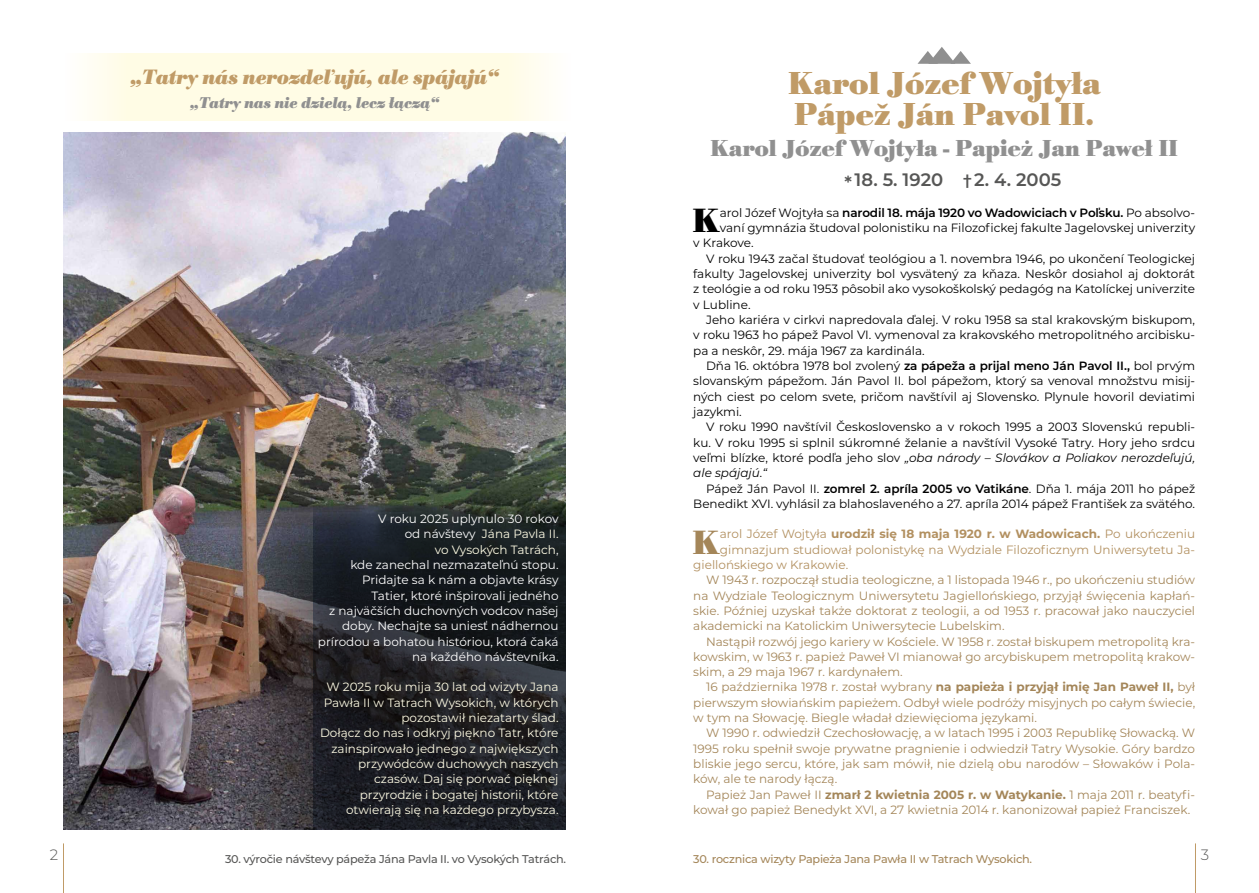
<style>
.page{position:relative;width:1259px;height:893px;background:#fff}
.page>*{position:absolute;margin:0;border:0;box-sizing:border-box;transform-origin:0 0}
.t1{font:700 34.95px "Bodoni Antiqua TOT";color:#000}
.t2{font:700 34.95px "Bodoni Antiqua TOT";color:#a48659}
.t3{font:700 33px/30.6px "Bodoni Antiqua TOT";letter-spacing:-.01em;color:#c09b67}
.t4{font:700 24px "Bodoni Antiqua TOT";letter-spacing:-.01em;color:#909090}
.t5{font:italic 700 21.6px "Bodoni Antiqua TOT";letter-spacing:-.02em;color:#c09b67}
.t6{font:600 18px "Montserrat";color:#575756}
.t7{font:italic 700 16.2px "Bodoni Antiqua TOT";letter-spacing:-.02em;color:#909090}
.t8{font:300 15px "Montserrat";color:#575756}
.t9{font:12px/15.3px "Montserrat";color:#a48659;text-align:justify}
.t10{font:12px "Montserrat";color:#000}
.t11{font:12px/15.3px "Montserrat";color:#fffce5;text-align:right}
.t12{font:12px/15.3px "Montserrat";color:#fff;text-align:right}
.t13{font:12px "Montserrat";color:#b29060}
.t14{font:italic 12px "Montserrat";color:#000}
.t15{font:600 12px "Montserrat";letter-spacing:-.01em;color:#000}
.t16{font:700 12px "Montserrat";color:#b29060}
.t17{font:500 11.25px "Montserrat";letter-spacing:-.02em;color:#575756}
.t18{font:500 11.25px "Montserrat";letter-spacing:-.02em;color:#a48659}
.s1{color:#fffce5}
.s2{font-size:15px}
.s3{font-weight:400}
.s4{font-weight:600}
.s5{font-style:normal}
.s6{font-weight:700}
</style>
<div class="page">
<hr style="left:63px;top:843px;width:1px;height:50px;background:#c09b67">
<hr style="left:1195px;top:843px;width:1px;height:50px;background:#c09b67">
<svg style="left:89px;top:53px;width:457px;height:67px;fill:#fffce5"></svg>
<img style="left:64px;top:133px;width:502px;height:696px">
<img style="left:100px;top:440px;width:466px;height:389px">
<svg style="left:917px;top:47px;width:54px;height:17px"></svg>
<svg style="left:313px;top:501px;width:253px;height:328px;fill:#1b1d21"></svg>
<h3 class="t5" style="left:130px;top:65px;width:370px">„Tatry nás nerozdeľujú, ale spájajú“</h3>
<h3 class="t7" style="left:190px;top:93px;width:250px">„Tatry nas nie dzielą, lecz łączą“</h3>
<p class="t12" style="left:318px;top:511px;width:242px">V roku 2025 uplynulo 30 rokov<br>od návštevy <span class="s1">Jána Pavla II.<br>vo Vysokých Tatrách</span>,<br>kde zanechal nezmazateľnú stopu.<br>Pridajte sa k nám a objavte krásy<br>Tatier, ktoré inšpirovali jedného<br>z najväčších duchovných vodcov našej doby. Nechajte sa uniesť nádhernou prírodou a bohatou históriou, ktorá čaká na každého návštevníka.</p>
<p class="t11" style="left:320px;top:679px;width:240px">W 2025 roku mija 30 lat od wizyty Jana Pawła II w Tatrach Wysokich, w których pozostawił niezatarty ślad.<br>Dołącz do nas i odkryj piękno Tatr, które zainspirowało jednego z największych przywódców duchowych naszych czasów. Daj się porwać pięknej przyrodzie i bogatej historii, które otwierają się na każdego przybysza.</p>
<h2 class="t3" style="left:788px;top:69px;width:314px">Karol Józef Wojtyła<br>Pápež Ján Pavol II.</h2>
<h3 class="t4" style="left:710px;top:134px;width:470px">Karol Józef Wojtyła - Papież Jan Paweł II</h3>
<h3 class="t6" style="left:844px;top:167px;width:218px">* 18. 5. 1920 <span class="s2">†</span> 2. 4. 2005</h3>
<h1 class="t1" style="left:692px;top:201px;width:29px">K</h1>
<p class="t15" style="left:720px;top:204px;width:477px"><span class="s3">arol Józef Wojtyła sa</span> narodil 18. mája 1920 vo Wadowiciach v Poľsku. <span class="s3">Po absolvo-</span></p>
<p class="t10" style="left:720px;top:220px;width:477px">vaní gymnázia študoval polonistiku na Filozofickej fakulte Jagelovskej univerzity</p>
<p class="t10" style="left:693px;top:235px;width:62px">v Krakove.</p>
<p class="t10" style="left:706px;top:250px;width:490px">V roku 1943 začal študovať teológiou a 1. novembra 1946, po ukončení Teologickej</p>
<p class="t10" style="left:693px;top:266px;width:503px">fakulty Jagelovskej univerzity bol vysvätený za kňaza. Neskôr dosiahol aj doktorát</p>
<p class="t10" style="left:693px;top:281px;width:503px">z teológie a od roku 1953 pôsobil ako vysokoškolský pedagóg na Katolíckej univerzite</p>
<p class="t10" style="left:693px;top:296px;width:59px">v Lubline.</p>
<p class="t10" style="left:706px;top:312px;width:490px">Jeho kariéra v cirkvi napredovala ďalej. V roku 1958 sa stal krakovským biskupom,</p>
<p class="t10" style="left:693px;top:327px;width:503px">v roku 1963 ho pápež Pavol VI. vymenoval za krakovského metropolitného arcibisku-</p>
<p class="t10" style="left:693px;top:342px;width:233px">pa a neskôr, 29. mája 1967 za kardinála.</p>
<p class="t10" style="left:706px;top:357px;width:490px">Dňa 16. októbra 1978 bol zvolený <span class="s4">za pápeža a prijal meno Ján Pavol II.,</span> bol prvým</p>
<p class="t10" style="left:693px;top:373px;width:503px">slovanským pápežom. Ján Pavol II. bol pápežom, ktorý sa venoval množstvu misij-</p>
<p class="t10" style="left:693px;top:388px;width:503px">ných ciest po celom svete, pričom navštívil aj Slovensko. Plynule hovoril deviatimi</p>
<p class="t10" style="left:693px;top:403px;width:50px">jazykmi.</p>
<p class="t10" style="left:706px;top:419px;width:490px">V roku 1990 navštívil Československo a v rokoch 1995 a 2003 Slovenskú republi-</p>
<p class="t10" style="left:693px;top:434px;width:503px">ku. V roku 1995 si splnil súkromné želanie a navštívil Vysoké Tatry. Hory jeho srdcu</p>
<p class="t14" style="left:693px;top:449px;width:503px"><span class="s5">veľmi blízke, ktoré podľa jeho slov</span> „oba národy – Slovákov a Poliakov nerozdeľujú,</p>
<p class="t14" style="left:693px;top:465px;width:75px">ale spájajú.“</p>
<p class="t10" style="left:706px;top:480px;width:490px">Pápež Ján Pavol II. <span class="s4">zomrel 2. apríla 2005 vo Vatikáne</span>. Dňa 1. mája 2011 ho pápež</p>
<p class="t10" style="left:693px;top:495px;width:503px">Benedikt XVI. vyhlásil za blahoslaveného a 27. apríla 2014 pápež František za svätého.</p>
<h1 class="t2" style="left:692px;top:522px;width:29px">K</h1>
<p class="t16" style="left:720px;top:525px;width:477px"><span class="s3">arol Józef Wojtyła</span> urodził się 18 maja 1920 r. w Wadowicach. <span class="s3">Po ukończeniu</span></p>
<p class="t13" style="left:720px;top:541px;width:477px">gimnazjum studiował polonistykę na Wydziale Filozoficznym Uniwersytetu Ja-</p>
<p class="t13" style="left:693px;top:556px;width:156px">giellońskiego w Krakowie.</p>
<p class="t9" style="left:693px;top:572px;width:503px;text-indent:13px">W 1943 r. rozpoczął studia teologiczne, a 1 listopada 1946 r., po ukończeniu studiów na Wydziale Teologicznym Uniwersytetu Jagiellońskiego, przyjął święcenia kapłań&shy;skie. Później uzyskał także doktorat z teologii, a od 1953 r. pracował jako nauczyciel akademicki na Katolickim Uniwersytecie Lubelskim.</p>
<p class="t9" style="left:693px;top:633px;width:503px;text-indent:13px">Nastąpił rozwój jego kariery w Kościele. W 1958 r. został biskupem metropolitą kra&shy;kowskim, w 1963 r. papież Paweł VI mianował go arcybiskupem metropolitą krakow&shy;skim, a 29 maja 1967 r. kardynałem.</p>
<p class="t9" style="left:693px;top:679px;width:503px;text-indent:13px">16 października 1978 r. został wybrany <span class="s6">na papieża i przyjął imię Jan Paweł II,</span> był pierwszym słowiańskim papieżem. Odbył wiele podróży misyjnych po całym świecie, w tym na Słowację. Biegle władał dziewięcioma językami.</p>
<p class="t9" style="left:693px;top:725px;width:503px;text-indent:13px">W 1990 r. odwiedził Czechosłowację, a w latach 1995 i 2003 Republikę Słowacką. W 1995 roku spełnił swoje prywatne pragnienie i odwiedził Tatry Wysokie. Góry bardzo bliskie jego sercu, które, jak sam mówił, nie dzielą obu narodów – Słowaków i Pola&shy;ków, ale te narody łączą.</p>
<p class="t9" style="left:693px;top:786px;width:503px;text-indent:13px">Papież Jan Paweł II <span class="s6">zmarł 2 kwietnia 2005 r. w Watykanie.</span> 1 maja 2011 r. beatyfi&shy;kował go papież Benedykt XVI, a 27 kwietnia 2014 r. kanonizował papież Franciszek.</p>
<p class="t8" style="left:50px;top:845px;width:10px">2</p>
<p class="t17" style="left:225px;top:851px;width:342px">30. výročie návštevy pápeža Jána Pavla II. vo Vysokých Tatrách.</p>
<p class="t18" style="left:693px;top:851px;width:340px">30. rocznica wizyty Papieża Jana Pawła II w Tatrach Wysokich.</p>
<p class="t8" style="left:1200px;top:845px;width:10px">3</p>
</div>
